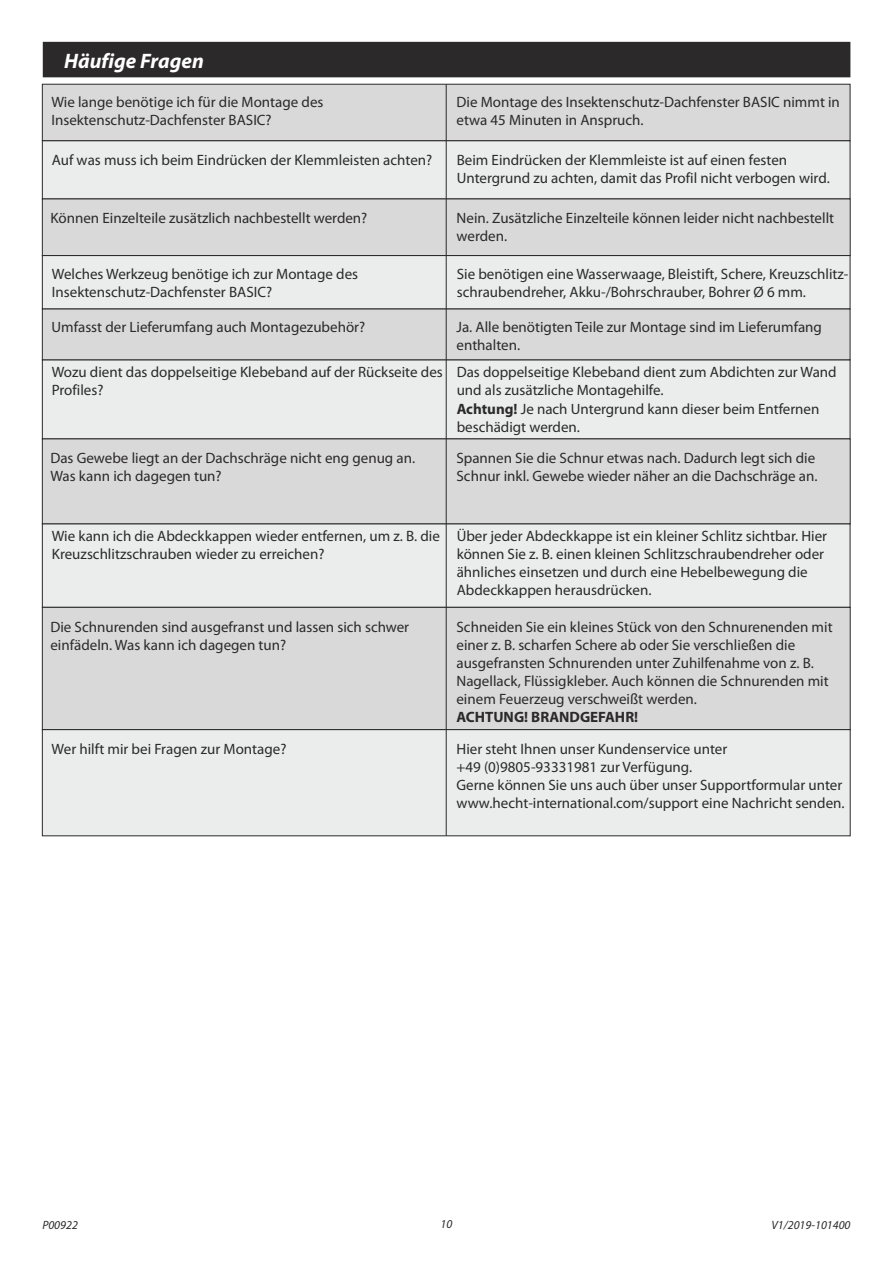
<style>
.page{position:relative;width:893px;height:1263px;background:#fff}
.page>*{position:absolute;margin:0;border:0;box-sizing:border-box;transform-origin:0 0}
.t1{font:italic 700 21px "Myriad Pro";color:#fff}
.t2{font:15px/18px "Myriad Pro";color:#2b2929}
.t3{font:700 15px "Myriad Pro";color:#2b2929}
.t4{font:italic 12px "Myriad Pro";color:#2b2929}
.s1{font-weight:700}
</style>
<div class="page">
<div style="left:42px;top:41px;width:809px;height:37px;background:#2b2929"></div>
<div style="left:42px;top:359px;width:808px;height:80px;background:#ebeded"></div>
<div style="left:42px;top:140px;width:808px;height:59px;background:#ebeded;border:1px solid #2b2929"></div>
<div style="left:42px;top:84px;width:808px;height:57px;background:#d9d9d9;border:1px solid #2b2929"></div>
<div style="left:42px;top:729px;width:809px;height:107px;background:#ebeded"></div>
<div style="left:42px;top:255px;width:808px;height:54px;background:#ebeded;border:1px solid #2b2929"></div>
<div style="left:42px;top:309px;width:808px;height:51px;background:#d9d9d9;border:1px solid #2b2929"></div>
<div style="left:42px;top:199px;width:809px;height:57px;background:#d9d9d9;border:1px solid #2b2929"></div>
<div style="left:42px;top:438px;width:809px;height:86px;background:#d9d9d9;border:1px solid #2b2929"></div>
<div style="left:42px;top:524px;width:808px;height:84px;background:#ebeded"></div>
<div style="left:42px;top:607px;width:809px;height:123px;background:#d9d9d9;border:1px solid #2b2929"></div>
<hr style="left:446px;top:84px;width:1px;height:752px;background:#2b2929">
<h1 class="t1" style="left:64px;top:52px;width:141px">Häufige Fragen</h1>
<p class="t2" style="left:51px;top:95px;width:274px">Wie lange benötige ich für die Montage des<br>Insektenschutz-Dachfenster BASIC?</p>
<p class="t2" style="left:456px;top:95px;width:385px">Die Montage des Insektenschutz-Dachfenster BASIC nimmt in etwa 45 Minuten in Anspruch.</p>
<p class="t2" style="left:52px;top:152px;width:382px">Auf was muss ich beim Eindrücken der Klemmleisten achten?</p>
<p class="t2" style="left:457px;top:152px;width:375px">Beim Eindrücken der Klemmleiste ist auf einen festen<br>Untergrund zu achten, damit das Profil nicht verbogen wird.</p>
<p class="t2" style="left:50px;top:211px;width:318px">Können Einzelteile zusätzlich nachbestellt werden?</p>
<p class="t2" style="left:457px;top:210px;width:379px">Nein. Zusätzliche Einzelteile können leider nicht nachbestellt werden.</p>
<p class="t2" style="left:52px;top:266px;width:308px">Welches Werkzeug benötige ich zur Montage des<br>Insektenschutz-Dachfenster BASIC?</p>
<p class="t2" style="left:457px;top:266px;width:393px">Sie benötigen eine Wasserwaage, Bleistift, Schere, Kreuzschlitz&shy;schraubendreher, Akku-/Bohrschrauber, Bohrer Ø 6 mm.</p>
<p class="t2" style="left:52px;top:319px;width:315px">Umfasst der Lieferumfang auch Montagezubehör?</p>
<p class="t2" style="left:456px;top:319px;width:367px">Ja. Alle benötigten Teile zur Montage sind im Lieferumfang enthalten.</p>
<p class="t2" style="left:52px;top:364px;width:393px">Wozu dient das doppelseitige Klebeband auf der Rückseite des<br>Profiles?</p>
<p class="t2" style="left:50px;top:451px;width:366px">Das Gewebe liegt an der Dachschräge nicht eng genug an.<br>Was kann ich dagegen tun?</p>
<p class="t2" style="left:457px;top:364px;width:382px">Das doppelseitige Klebeband dient zum Abdichten zur Wand und als zusätzliche Montagehilfe.<br><span class="s1">Achtung!</span> Je nach Untergrund kann dieser beim Entfernen beschädigt werden.</p>
<p class="t2" style="left:456px;top:450px;width:363px">Spannen Sie die Schnur etwas nach. Dadurch legt sich die<br>Schnur inkl. Gewebe wieder näher an die Dachschräge an.</p>
<p class="t2" style="left:52px;top:528px;width:390px">Wie kann ich die Abdeckkappen wieder entfernen, um z. B. die<br>Kreuzschlitzschrauben wieder zu erreichen?</p>
<p class="t2" style="left:457px;top:528px;width:372px">Über jeder Abdeckkappe ist ein kleiner Schlitz sichtbar. Hier können Sie z. B. einen kleinen Schlitzschraubendreher oder ähnliches einsetzen und durch eine Hebelbewegung die Abdeckkappen herausdrücken.</p>
<p class="t2" style="left:50px;top:619px;width:360px">Die Schnurenden sind ausgefranst und lassen sich schwer einfädeln. Was kann ich dagegen tun?</p>
<p class="t2" style="left:456px;top:619px;width:378px">Schneiden Sie ein kleines Stück von den Schnurenenden mit einer z. B. scharfen Schere ab oder Sie verschließen die ausgefransten Schnurenden unter Zuhilfenahme von z. B.<br>Nagellack, Flüssigkleber. Auch können die Schnurenden mit einem Feuerzeug verschweißt werden.</p>
<p class="t3" style="left:456px;top:711px;width:183px">ACHTUNG! BRANDGEFAHR!</p>
<p class="t2" style="left:52px;top:741px;width:236px">Wer hilft mir bei Fragen zur Montage?</p>
<p class="t2" style="left:456px;top:741px;width:390px">Hier steht Ihnen unser Kundenservice unter<br>+49 (0)9805-93331981 zur Verfügung.<br>Gerne können Sie uns auch über unser Supportformular unter www.hecht-international.com/support eine Nachricht senden.</p>
<p class="t4" style="left:42px;top:1220px;width:37px">P00922</p>
<p class="t4" style="left:441px;top:1219px;width:13px">10</p>
<p class="t4" style="left:771px;top:1220px;width:81px">V1/2019-101400</p>
</div>
